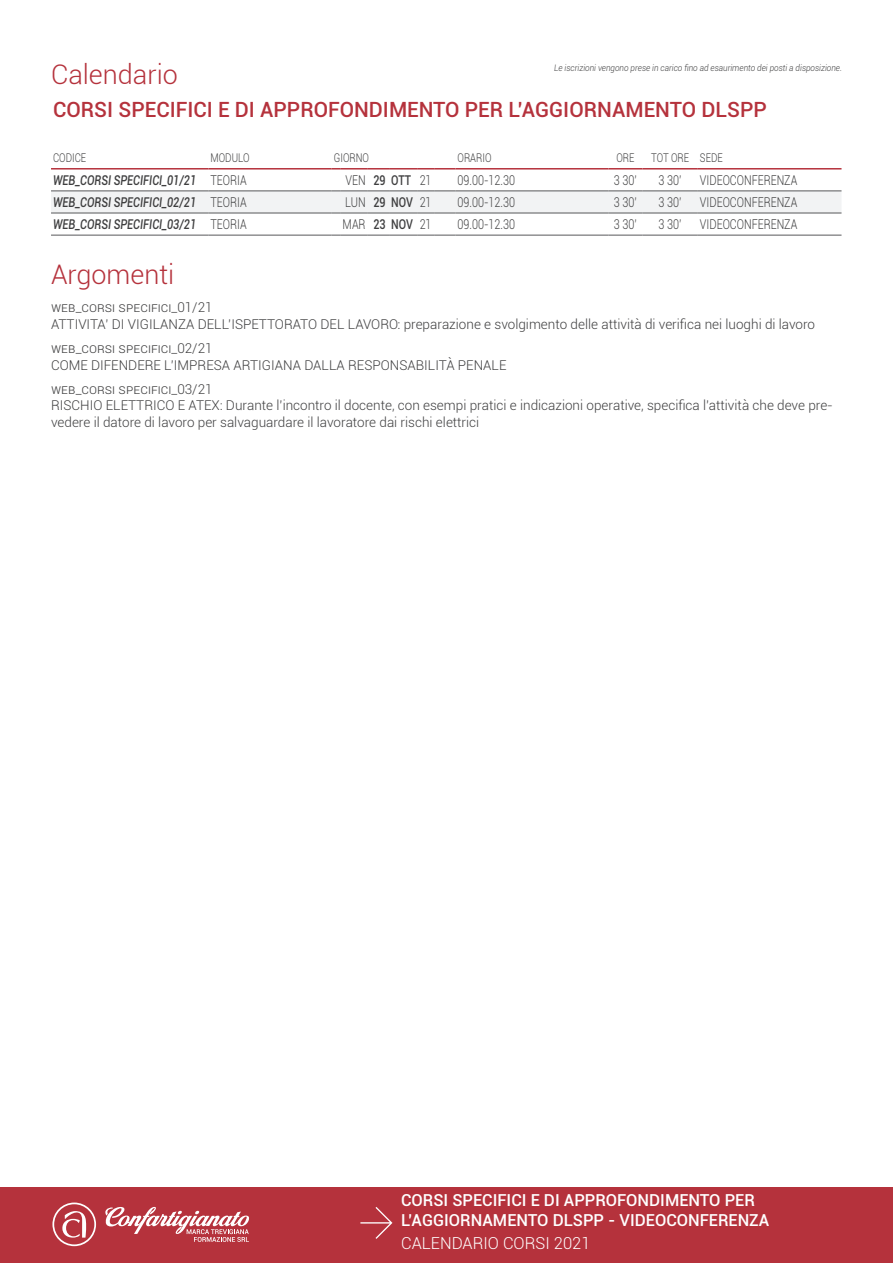
<style>
.page{position:relative;width:893px;height:1263px;background:#fff}
.page>*{position:absolute;margin:0;border:0;box-sizing:border-box;transform-origin:0 0}
.t1{font:300 27px "Roboto";color:#b5323c}
.t2{font:500 21px "Roboto";color:#b5323c}
.t3{font:500 16.5px/19.8px "Roboto";color:#fff}
.t4{font:300 16.5px "Roboto";color:#fff}
.t5{font:300 13.5px/16.2px "Roboto";color:#3e3e3f}
.t6{font:300 13.5px "Roboto";color:#3e3e3f;scale:.8 1}
.t7{font:italic 500 13.5px "Roboto";color:#3e3e3f;scale:.8 1}
.t8{font:500 13.5px "Roboto";color:#3e3e3f;scale:.8 1}
.t9{font:300 12px "Roboto";color:#3e3e3f;scale:.8 1}
.t10{font:italic 300 9px "Roboto";color:#3e3e3f;scale:.9 1}
</style>
<div class="page">
<div style="left:0;top:1187px;width:893px;height:76px;background:#b5323c"></div>
<svg style="left:360px;top:1207px;width:32px;height:32px"></svg>
<svg style="left:52px;top:1202px;width:44px;height:44px"></svg>
<svg style="left:105px;top:1207px;width:144px;height:35px"></svg>
<hr style="left:51px;top:235px;width:157px;height:1px;background:#57585a">
<hr style="left:208px;top:235px;width:124px;height:1px;background:#57585a">
<svg style="left:332px;top:235px;width:123px;height:1px"></svg>
<hr style="left:455px;top:235px;width:153px;height:1px;background:#57585a">
<hr style="left:608px;top:235px;width:34px;height:1px;background:#57585a">
<hr style="left:642px;top:235px;width:56px;height:1px;background:#57585a">
<hr style="left:698px;top:235px;width:143px;height:1px;background:#57585a">
<svg style="left:51px;top:190px;width:790px;height:24px"></svg>
<hr style="left:455px;top:190px;width:153px;height:1px;background:#57585a">
<hr style="left:608px;top:190px;width:34px;height:1px;background:#57585a">
<hr style="left:642px;top:190px;width:56px;height:1px;background:#57585a">
<hr style="left:698px;top:190px;width:143px;height:1px;background:#57585a">
<hr style="left:51px;top:168px;width:157px;height:2px;background:#b5323c">
<hr style="left:208px;top:168px;width:124px;height:2px;background:#b5323c">
<svg style="left:332px;top:168px;width:8px;height:2px"></svg>
<hr style="left:340px;top:168px;width:28px;height:2px;background:#b5323c">
<hr style="left:368px;top:168px;width:21px;height:2px;background:#b5323c">
<hr style="left:389px;top:168px;width:28px;height:2px;background:#b5323c">
<svg style="left:417px;top:168px;width:17px;height:2px"></svg>
<hr style="left:434px;top:168px;width:21px;height:2px;background:#b5323c">
<hr style="left:455px;top:168px;width:153px;height:2px;background:#b5323c">
<hr style="left:608px;top:168px;width:34px;height:2px;background:#b5323c">
<hr style="left:642px;top:168px;width:56px;height:2px;background:#b5323c">
<hr style="left:698px;top:168px;width:143px;height:2px;background:#b5323c">
<p class="t1" style="left:51px;top:56px;width:128px">Calendario</p>
<p class="t2" style="left:53px;top:95px;width:715px">CORSI SPECIFICI E DI APPROFONDIMENTO PER L’AGGIORNAMENTO DLSPP</p>
<p class="t9" style="left:53px;top:150px;width:43px">CODICE</p>
<p class="t9" style="left:210px;top:150px;width:50px">MODULO</p>
<p class="t9" style="left:334px;top:150px;width:45px">GIORNO</p>
<p class="t9" style="left:458px;top:150px;width:44px">ORARIO</p>
<p class="t9" style="left:616px;top:150px;width:24px">ORE</p>
<p class="t9" style="left:651px;top:150px;width:49px">TOT ORE</p>
<p class="t9" style="left:700px;top:150px;width:30px">SEDE</p>
<p class="t7" style="left:53px;top:171px;width:180px">WEB_CORSI SPECIFICI_01/21</p>
<p class="t6" style="left:210px;top:171px;width:47px">TEORIA</p>
<p class="t6" style="left:345px;top:171px;width:27px">VEN</p>
<p class="t8" style="left:373px;top:171px;width:49px">29 OTT</p>
<p class="t6" style="left:420px;top:171px;width:16px">21</p>
<p class="t6" style="left:458px;top:171px;width:73px">09.00-12.30</p>
<p class="t6" style="left:614px;top:171px;width:30px">3 30’</p>
<p class="t6" style="left:659px;top:171px;width:30px">3 30’</p>
<p class="t6" style="left:700px;top:171px;width:123px">VIDEOCONFERENZA</p>
<p class="t7" style="left:53px;top:193px;width:180px">WEB_CORSI SPECIFICI_02/21</p>
<p class="t6" style="left:210px;top:193px;width:47px">TEORIA</p>
<p class="t6" style="left:345px;top:193px;width:27px">LUN</p>
<p class="t8" style="left:373px;top:193px;width:51px">29 NOV</p>
<p class="t6" style="left:420px;top:193px;width:16px">21</p>
<p class="t6" style="left:458px;top:193px;width:73px">09.00-12.30</p>
<p class="t6" style="left:614px;top:193px;width:30px">3 30’</p>
<p class="t6" style="left:659px;top:193px;width:30px">3 30’</p>
<p class="t6" style="left:700px;top:193px;width:123px">VIDEOCONFERENZA</p>
<p class="t7" style="left:53px;top:215px;width:180px">WEB_CORSI SPECIFICI_03/21</p>
<p class="t6" style="left:210px;top:215px;width:47px">TEORIA</p>
<p class="t6" style="left:343px;top:215px;width:30px">MAR</p>
<p class="t8" style="left:373px;top:215px;width:51px">23 NOV</p>
<p class="t6" style="left:420px;top:215px;width:16px">21</p>
<p class="t6" style="left:458px;top:215px;width:73px">09.00-12.30</p>
<p class="t6" style="left:614px;top:215px;width:30px">3 30’</p>
<p class="t6" style="left:659px;top:215px;width:30px">3 30’</p>
<p class="t6" style="left:700px;top:215px;width:123px">VIDEOCONFERENZA</p>
<p class="t1" style="left:51px;top:255px;width:125px">Argomenti</p>
<p class="t5" style="left:51px;top:299px;width:766px">WEB_CORSI SPECIFICI_01/21<br>ATTIVITA’ DI VIGILANZA DELL’ISPETTORATO DEL LAVORO: preparazione e svolgimento delle attività di verifica nei luoghi di lavoro</p>
<p class="t5" style="left:51px;top:340px;width:457px">WEB_CORSI SPECIFICI_02/21<br>COME DIFENDERE L’IMPRESA ARTIGIANA DALLA RESPONSABILITÀ PENALE</p>
<p class="t5" style="left:51px;top:381px;width:783px">WEB_CORSI SPECIFICI_03/21<br>RISCHIO ELETTRICO E ATEX: Durante l’incontro il docente, con esempi pratici e indicazioni operative, specifica l’attività che deve pre&shy;vedere il datore di lavoro per salvaguardare il lavoratore dai rischi elettrici</p>
<p class="t10" style="left:554px;top:61px;width:321px">Le iscrizioni vengono prese in carico fino ad esaurimento dei posti a disposizione.</p>
<p class="t3" style="left:401px;top:1189px;width:370px">CORSI SPECIFICI E DI APPROFONDIMENTO PER<br>L’AGGIORNAMENTO DLSPP - VIDEOCONFERENZA</p>
<p class="t4" style="left:401px;top:1231px;width:191px">CALENDARIO CORSI 2021</p>
</div>
